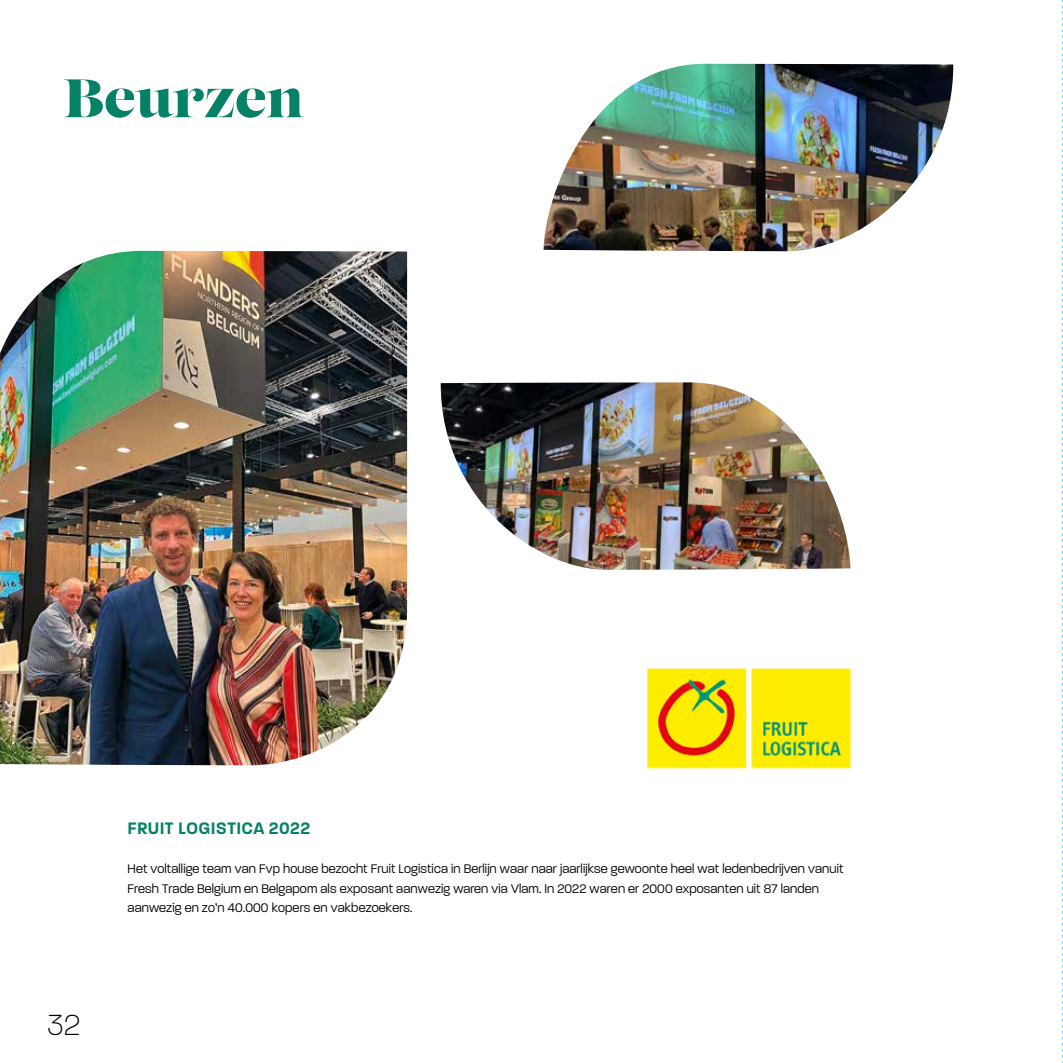
<style>
.page{position:relative;width:1063px;height:1063px;background:#fff}
.page>*{position:absolute;margin:0;border:0;box-sizing:border-box;transform-origin:0 0}
.t1{font:54px "Lust";color:#058166}
.t2{font:200 31.5px "Paralucent";color:#000;scale:.95 1}
.t3{font:600 18px "Paralucent";letter-spacing:.02em;color:#058166;scale:.95 1}
.t4{font:300 13.5px/19.5px "Paralucent";letter-spacing:.01em;color:#000;scale:.95 1}
</style>
<div class="page">
<img style="left:0;top:251px;width:407px;height:514px">
<img style="left:544px;top:64px;width:409px;height:187px">
<img style="left:441px;top:382px;width:409px;height:188px">
<img style="left:646px;top:667px;width:205px;height:102px">
<svg style="left:1062px;top:0;width:1px;height:1063px"></svg>
<h1 class="t1" style="left:64px;top:64px;width:242px">Beurzen</h1>
<h2 class="t2" style="left:48px;top:1006px;width:36px">32</h2>
<h3 class="t3" style="left:128px;top:817px;width:194px">FRUIT LOGISTICA 2022</h3>
<p class="t4" style="left:128px;top:859px;width:755px">Het voltallige team van Fvp house bezocht Fruit Logistica in Berlijn waar naar jaarlijkse gewoonte heel wat ledenbedrijven vanuit<br>Fresh Trade Belgium en Belgapom als exposant aanwezig waren via Vlam. In 2022 waren er 2000 exposanten uit 87 landen aanwezig en zo’n 40.000 kopers en vakbezoekers.</p>
</div>
